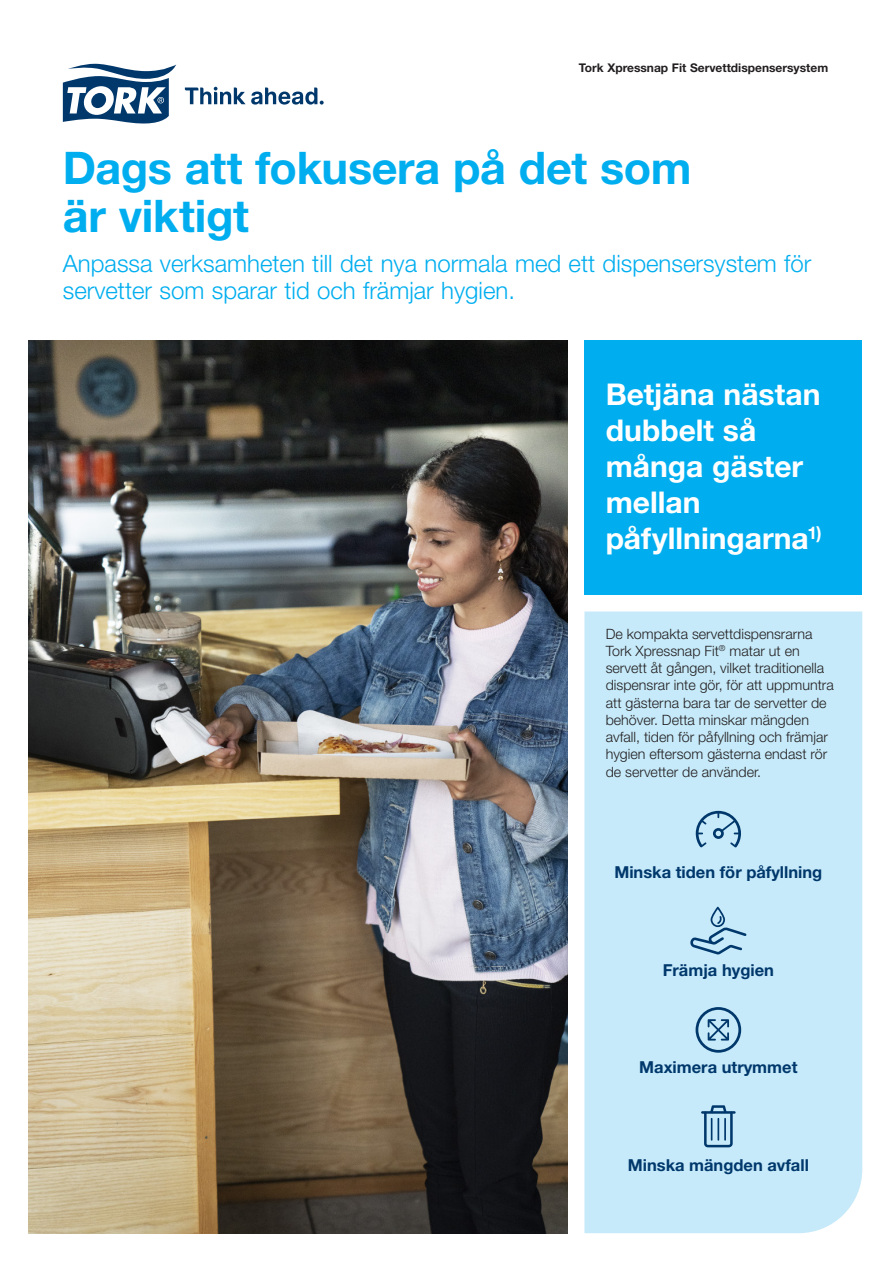
<style>
.page{position:relative;width:893px;height:1263px;background:#fff}
.page>*{position:absolute;margin:0;border:0;box-sizing:border-box;transform-origin:0 0}
.Main_heading{font:700 45px/48px "Helvetica Neue LT Std";letter-spacing:-.01em;color:#00aeef}
.Main_Heading{font:700 30px/36px "Helvetica Neue LT Std";color:#fff}
.Sub_main_heading{font:300 24px/27px "Helvetica Neue LT Std";color:#00aeef}
.Body_11__13{font:700 16.5px "Helvetica Neue LT Std";color:#00386c}
.Body_9_5{font:300 14.25px/17.2px "Helvetica Neue LT Std";color:#231f20}
.Page_header{font:700 12px "Helvetica Neue LT Std";color:#231f20}
</style>
<div class="page">
<img style="left:29px;top:340px;width:538px;height:893px">
<svg style="left:63px;top:64px;width:113px;height:59px"></svg>
<svg style="left:185px;top:87px;width:139px;height:18px"></svg>
<div style="left:584px;top:340px;width:278px;height:255px;background:#00aeef"></div>
<div style="left:584px;top:611px;width:278px;height:622px;background:#c6eafa"></div>
<svg style="left:690px;top:907px;width:57px;height:47px"></svg>
<svg style="left:696px;top:1007px;width:45px;height:46px"></svg>
<svg style="left:696px;top:811px;width:45px;height:36px"></svg>
<hr style="left:701px;top:1111px;width:35px;height:3px;background:#00386c">
<svg style="left:704px;top:1105px;width:29px;height:42px"></svg>
<hr style="left:724px;top:1118px;width:2px;height:22px;background:#00386c">
<p class="Page_header" style="left:579px;top:61px;width:251px">Tork Xpressnap Fit Servettdispensersystem</p>
<p class="Main_heading" style="left:63px;top:143px;width:630px">Dags att fokusera på det som är viktigt</p>
<p class="Sub_main_heading" style="left:63px;top:250px;width:750px">Anpassa verksamheten till det nya normala med ett dispensersystem för servetter som sparar tid och främjar hygien.</p>
<p class="Main_Heading" style="left:606px;top:376px;width:217px">Betjäna nästan dubbelt så många gäster mellan påfyllningarna<sup>1)</sup></p>
<p class="Body_9_5" style="left:606px;top:625px;width:230px">De kompakta servettdispensrarna Tork Xpressnap Fit<sup>®</sup> matar ut en servett åt gången, vilket traditionella dispensrar inte gör, för att uppmuntra att gästerna bara tar de servetter de behöver. Detta minskar mängden avfall, tiden för påfyllning och främjar hygien eftersom gästerna endast rör de servetter de använder.</p>
<p class="Body_11__13" style="left:614px;top:862px;width:209px">Minska tiden för påfyllning</p>
<p class="Body_11__13" style="left:663px;top:960px;width:113px">Främja hygien</p>
<p class="Body_11__13" style="left:639px;top:1057px;width:160px">Maximera utrymmet</p>
<p class="Body_11__13" style="left:628px;top:1155px;width:183px">Minska mängden avfall</p>
</div>
